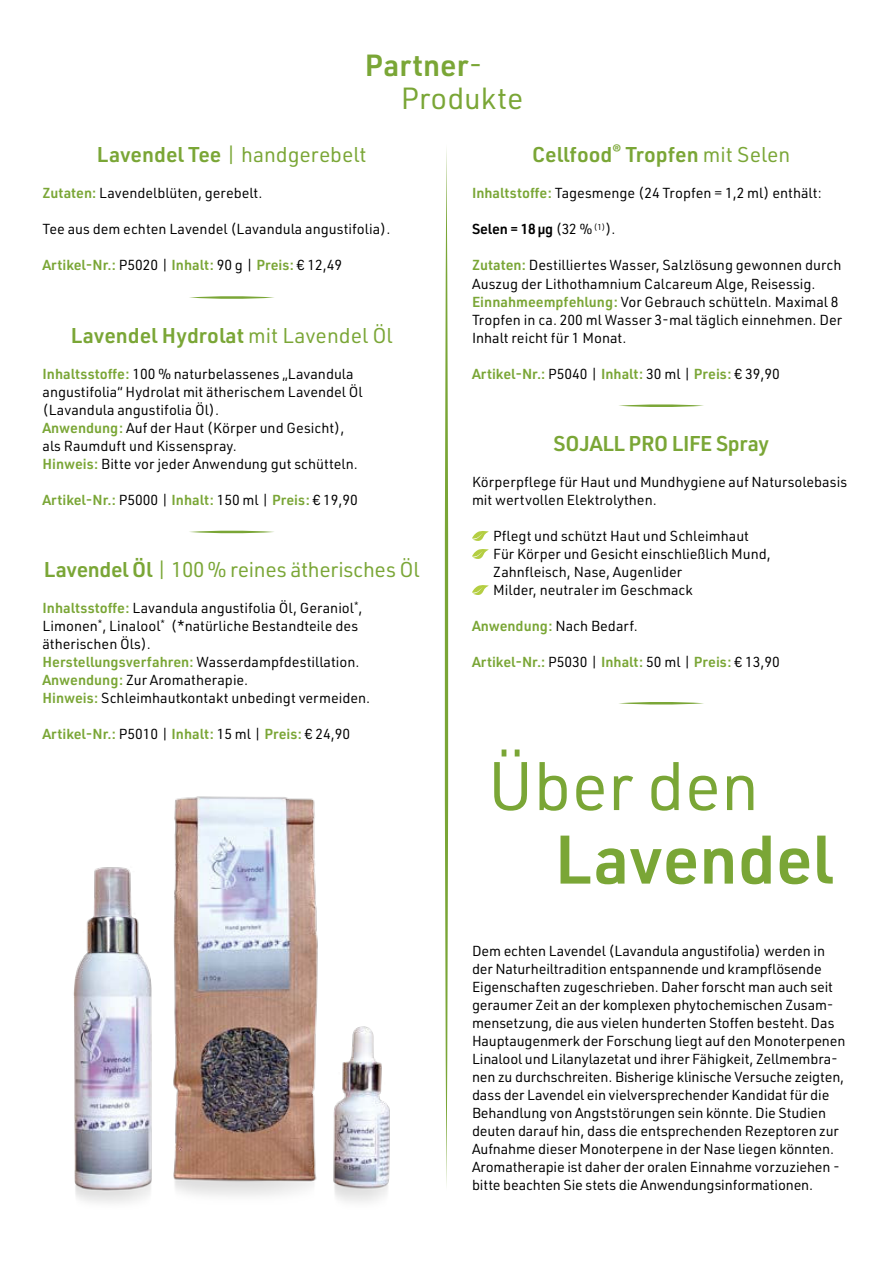
<style>
.page{position:relative;width:893px;height:1263px;background:#fff}
.page>*{position:absolute;margin:0;border:0;box-sizing:border-box;transform-origin:0 0}
.t1{font:600 67.2px "URWDIN";color:#7aa636}
.t2{font:67.2px "URWDIN";color:#7aa636}
.t3{font:30px/33px "URWDIN";color:#7aa636}
.t4{font:600 21px "URWDIN";color:#7aa636}
.t5{font:21px "URWDIN";letter-spacing:-.005em;color:#7aa636}
.t6{font:14.25px/18px "URWDIN";color:#000}
.t7{font:600 14.25px "URWDIN";color:#7aa636}
.t8{font:600 14.25px "URWDIN";letter-spacing:-.01em;color:#000}
.s1{font-weight:600}
.s2{font-weight:400}
.s3{font-weight:600;color:#7aa636}
.s4{font-weight:400;color:#000}
</style>
<div class="page">
<svg style="left:444px;top:148px;width:5px;height:1038px"></svg>
<img style="left:73px;top:796px;width:317px;height:407px">
<svg style="left:189px;top:296px;width:85px;height:3px"></svg>
<svg style="left:189px;top:530px;width:85px;height:4px"></svg>
<svg style="left:472px;top:531px;width:17px;height:10px"></svg>
<svg style="left:472px;top:549px;width:17px;height:10px"></svg>
<svg style="left:472px;top:585px;width:17px;height:10px"></svg>
<svg style="left:619px;top:404px;width:85px;height:3px"></svg>
<svg style="left:619px;top:702px;width:85px;height:3px"></svg>
<h2 class="t3" style="left:401px;top:49px;width:124px;text-indent:-36px"><span class="s1">Partner</span>-<br>Produkte</h2>
<h3 class="t5" style="left:97px;top:143px;width:271px"><span class="s1">Lavendel Tee</span> | handgerebelt</h3>
<h3 class="t4" style="left:532px;top:143px;width:260px">Cellfood<sup>®</sup> Tropfen <span class="s2">mit Selen</span></h3>
<p class="t6" style="left:43px;top:185px;width:221px"><span class="s3">Zutaten:</span> Lavendelblüten, gerebelt.</p>
<p class="t6" style="left:43px;top:221px;width:349px">Tee aus dem echten Lavendel (Lavandula angustifolia).</p>
<p class="t7" style="left:43px;top:258px;width:301px">Artikel-Nr.: <span class="s4">P5020 |</span> Inhalt: <span class="s4">90 g |</span> Preis: <span class="s4">€ 12,49</span></p>
<h3 class="t4" style="left:71px;top:324px;width:323px">Lavendel Hydrolat <span class="s2">mit Lavendel Öl</span></h3>
<p class="t6" style="left:43px;top:365px;width:322px"><span class="s3">Inhaltsstoffe:</span> 100 % naturbelassenes „Lavandula angustifolia“ Hydrolat mit ätherischem Lavendel Öl (Lavandula angustifolia Öl).<br><span class="s3">Anwendung:</span> Auf der Haut (Körper und Gesicht), als Raumduft und Kissenspray.<br><span class="s3">Hinweis:</span> Bitte vor jeder Anwendung gut schütteln.</p>
<p class="t7" style="left:43px;top:492px;width:317px">Artikel-Nr.: <span class="s4">P5000 |</span> Inhalt: <span class="s4">150 ml |</span> Preis: <span class="s4">€ 19,90</span></p>
<h3 class="t5" style="left:44px;top:558px;width:377px"><span class="s1">Lavendel Öl</span> | 100 % reines ätherisches Öl</h3>
<p class="t6" style="left:43px;top:599px;width:329px"><span class="s3">Inhaltsstoffe:</span> Lavandula angustifolia Öl, Geraniol<sup>*</sup>, Limonen<sup>*</sup>, Linalool<sup>*</sup> (*natürliche Bestandteile des ätherischen Öls).<br><span class="s3">Herstellungsverfahren:</span> Wasserdampfdestillation.<br><span class="s3">Anwendung:</span> Zur Aromatherapie.<br><span class="s3">Hinweis:</span> Schleimhautkontakt unbedingt vermeiden.</p>
<p class="t7" style="left:43px;top:726px;width:309px">Artikel-Nr.: <span class="s4">P5010 |</span> Inhalt: <span class="s4">15 ml |</span> Preis: <span class="s4">€ 24,90</span></p>
<p class="t6" style="left:472px;top:185px;width:351px"><span class="s3">Inhaltstoffe:</span> Tagesmenge (24 Tropfen = 1,2 ml) enthält:</p>
<p class="t8" style="left:472px;top:221px;width:145px">Selen = 18 µg <span class="s2">(32 %</span> <sup>(1)</sup><span class="s2">).</span></p>
<p class="t6" style="left:472px;top:257px;width:372px"><span class="s3">Zutaten:</span> Destilliertes Wasser, Salzlösung gewonnen durch Auszug der Lithothamnium Calcareum Alge, Reisessig.<br><span class="s3">Einnahmeempfehlung:</span> Vor Gebrauch schütteln. Maximal 8<br>Tropfen in ca. 200 ml Wasser 3-mal täglich einnehmen. Der Inhalt reicht für 1 Monat.</p>
<p class="t7" style="left:472px;top:366px;width:309px">Artikel-Nr.: <span class="s4">P5040 |</span> Inhalt: <span class="s4">30 ml |</span> Preis: <span class="s4">€ 39,90</span></p>
<h3 class="t4" style="left:553px;top:432px;width:217px">SOJALL PRO LIFE Spray</h3>
<p class="t6" style="left:472px;top:473px;width:377px">Körperpflege für Haut und Mundhygiene auf Natursolebasis mit wertvollen Elektrolythen.</p>
<p class="t6" style="left:493px;top:527px;width:279px">Pflegt und schützt Haut und Schleimhaut Für Körper und Gesicht einschließlich Mund, Zahnfleisch, Nase, Augenlider<br>Milder, neutraler im Geschmack</p>
<p class="t6" style="left:472px;top:617px;width:167px"><span class="s3">Anwendung:</span> Nach Bedarf.</p>
<p class="t7" style="left:472px;top:654px;width:309px">Artikel-Nr.: <span class="s4">P5030 |</span> Inhalt: <span class="s4">50 ml |</span> Preis: <span class="s4">€ 13,90</span></p>
<h1 class="t2" style="left:487px;top:749px;width:273px">Über den</h1>
<h1 class="t1" style="left:555px;top:822px;width:280px">Lavendel</h1>
<p class="t6" style="left:472px;top:942px;width:375px">Dem echten Lavendel (Lavandula angustifolia) werden in der Naturheiltradition entspannende und krampflösende Eigenschaften zugeschrieben. Daher forscht man auch seit geraumer Zeit an der komplexen phytochemischen Zusam&shy;mensetzung, die aus vielen hunderten Stoffen besteht. Das Hauptaugenmerk der Forschung liegt auf den Monoterpenen Linalool und Lilanylazetat und ihrer Fähigkeit, Zellmembra&shy;nen zu durchschreiten. Bisherige klinische Versuche zeigten, dass der Lavendel ein vielversprechender Kandidat für die Behandlung von Angststörungen sein könnte. Die Studien deuten darauf hin, dass die entsprechenden Rezeptoren zur Aufnahme dieser Monoterpene in der Nase liegen könnten.<br>Aromatherapie ist daher der oralen Einnahme vorzuziehen - bitte beachten Sie stets die Anwendungsinformationen.</p>
</div>
